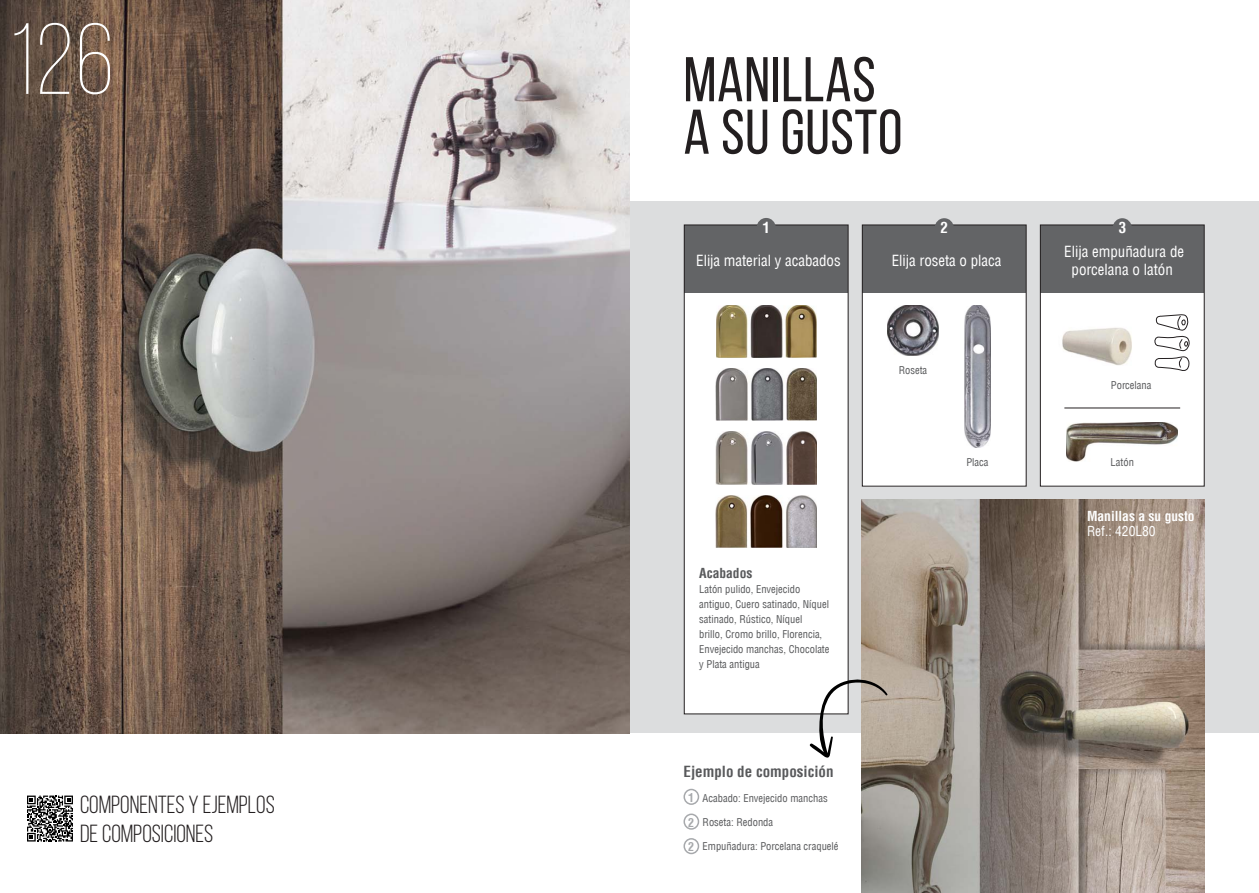
<style>
.page{position:relative;width:1259px;height:893px;background:#fff}
.page>*{position:absolute;margin:0;border:0;box-sizing:border-box;transform-origin:0 0}
.t1{font:300 100.8px "Bebas Neue";color:#fff}
.t2{font:63px/52.5px "Bebas Neue";letter-spacing:.01em;color:#231f20}
.t3{font:24.75px/28.3px "Bebas Neue";color:#231f20}
.t4{font:condensed 15px/18px "Helvetica LT";letter-spacing:-.005em;color:#fff;text-align:center}
.t5{font:700 condensed 15px "Helvetica LT";color:#58595b}
.t6{font:700 condensed 15px "Helvetica LT";color:#fff}
.t7{font:700 condensed 13.5px "Helvetica LT";color:#fff}
.t8{font:condensed 13.5px "Helvetica LT";color:#fff}
.t9{font:700 condensed 13.5px "Helvetica LT";color:#58595b}
.t10{font:700 condensed 12px/24.6px "Helvetica LT";color:#a7a9ac;text-align:justify}
.t11{font:condensed 10.5px/15px "Helvetica LT";color:#58595b}
</style>
<div class="page">
<div style="left:629px;top:202px;width:630px;height:531px;background:#dcddde"></div>
<div style="left:684px;top:225px;width:164px;height:489px;background:#fff"></div>
<div style="left:862px;top:225px;width:164px;height:261px;background:#fff"></div>
<div style="left:1040px;top:225px;width:164px;height:261px;background:#fff"></div>
<div style="left:684px;top:225px;width:164px;height:68px;background:#636466"></div>
<div style="left:684px;top:225px;width:164px;height:489px;border:1px solid #231f20"></div>
<div style="left:862px;top:225px;width:164px;height:68px;background:#636466"></div>
<div style="left:862px;top:225px;width:164px;height:261px;border:1px solid #231f20"></div>
<div style="left:1040px;top:225px;width:164px;height:68px;background:#636466"></div>
<div style="left:1040px;top:225px;width:164px;height:261px;border:1px solid #231f20"></div>
<div style="left:756px;top:218px;width:19px;height:19px;background:#636466;border-radius:50%"></div>
<div style="left:934px;top:218px;width:19px;height:19px;background:#636466;border-radius:50%"></div>
<div style="left:1112px;top:218px;width:19px;height:19px;background:#636466;border-radius:50%"></div>
<img style="left:0;top:0;width:629px;height:733px">
<img style="left:862px;top:500px;width:342px;height:393px">
<img style="left:716px;top:305px;width:100px;height:53px">
<img style="left:716px;top:368px;width:100px;height:53px">
<img style="left:716px;top:432px;width:100px;height:52px">
<img style="left:716px;top:495px;width:100px;height:53px">
<img style="left:1062px;top:327px;width:70px;height:38px">
<img style="left:1067px;top:422px;width:110px;height:39px">
<img style="left:887px;top:305px;width:51px;height:51px">
<img style="left:964px;top:305px;width:26px;height:142px">
<svg style="left:1154px;top:314px;width:36px;height:37px"></svg>
<svg style="left:1154px;top:357px;width:35px;height:14px"></svg>
<hr style="left:1064px;top:408px;width:116px;height:1px;background:#231f20">
<div style="left:683px;top:789px;width:16px;height:16px;border:2px solid #a7a9ac;border-radius:50%"></div>
<div style="left:683px;top:813px;width:16px;height:17px;border:2px solid #a7a9ac;border-radius:50%"></div>
<div style="left:683px;top:838px;width:16px;height:16px;border:2px solid #a7a9ac;border-radius:50%"></div>
<svg style="left:809px;top:675px;width:79px;height:83px"></svg>
<svg style="left:27px;top:796px;width:46px;height:45px"></svg>
<h1 class="t1" style="left:10px;top:0;width:106px">126</h1>
<h3 class="t3" style="left:80px;top:791px;width:196px">COMPONENTES Y EJEMPLOS<br>DE COMPOSICIONES</h3>
<h2 class="t2" style="left:683px;top:53px;width:220px">MANILLAS<br>A SU GUSTO</h2>
<h3 class="t6" style="left:762px;top:218px;width:9px">1</h3>
<h3 class="t6" style="left:940px;top:218px;width:9px">2</h3>
<h3 class="t6" style="left:1118px;top:218px;width:9px">3</h3>
<h3 class="t4" style="left:696px;top:251px;width:146px">Elija material y acabados</h3>
<h3 class="t4" style="left:891px;top:251px;width:111px">Elija roseta o placa</h3>
<h3 class="t4" style="left:1064px;top:242px;width:121px">Elija empuñadura de porcelana o latón</h3>
<p class="t9" style="left:699px;top:564px;width:55px">Acabados</p>
<p class="t11" style="left:699px;top:581px;width:132px">Latón pulido, Envejecido antiguo, Cuero satinado, Níquel satinado, Rústico, Níquel<br>brillo, Cromo brillo, Florencia,<br>Envejecido manchas, Chocolate y Plata antigua</p>
<h3 class="t5" style="left:683px;top:762px;width:151px">Ejemplo de composición</h3>
<p class="t11" style="left:702px;top:790px;width:127px">Acabado: Envejecido manchas</p>
<p class="t11" style="left:702px;top:815px;width:72px">Roseta: Redonda</p>
<p class="t11" style="left:702px;top:839px;width:137px">Empuñadura: Porcelana craquelé</p>
<p class="t10" style="left:688px;top:785px;width:7px">1<br>2<br>2</p>
<p class="t11" style="left:898px;top:363px;width:30px">Roseta</p>
<p class="t11" style="left:966px;top:454px;width:24px">Placa</p>
<p class="t11" style="left:1111px;top:378px;width:42px">Porcelana</p>
<p class="t11" style="left:1110px;top:454px;width:25px">Latón</p>
<p class="t7" style="left:1087px;top:507px;width:109px">Manillas a su gusto</p>
<p class="t8" style="left:1087px;top:522px;width:70px">Ref.: 420L80</p>
</div>
